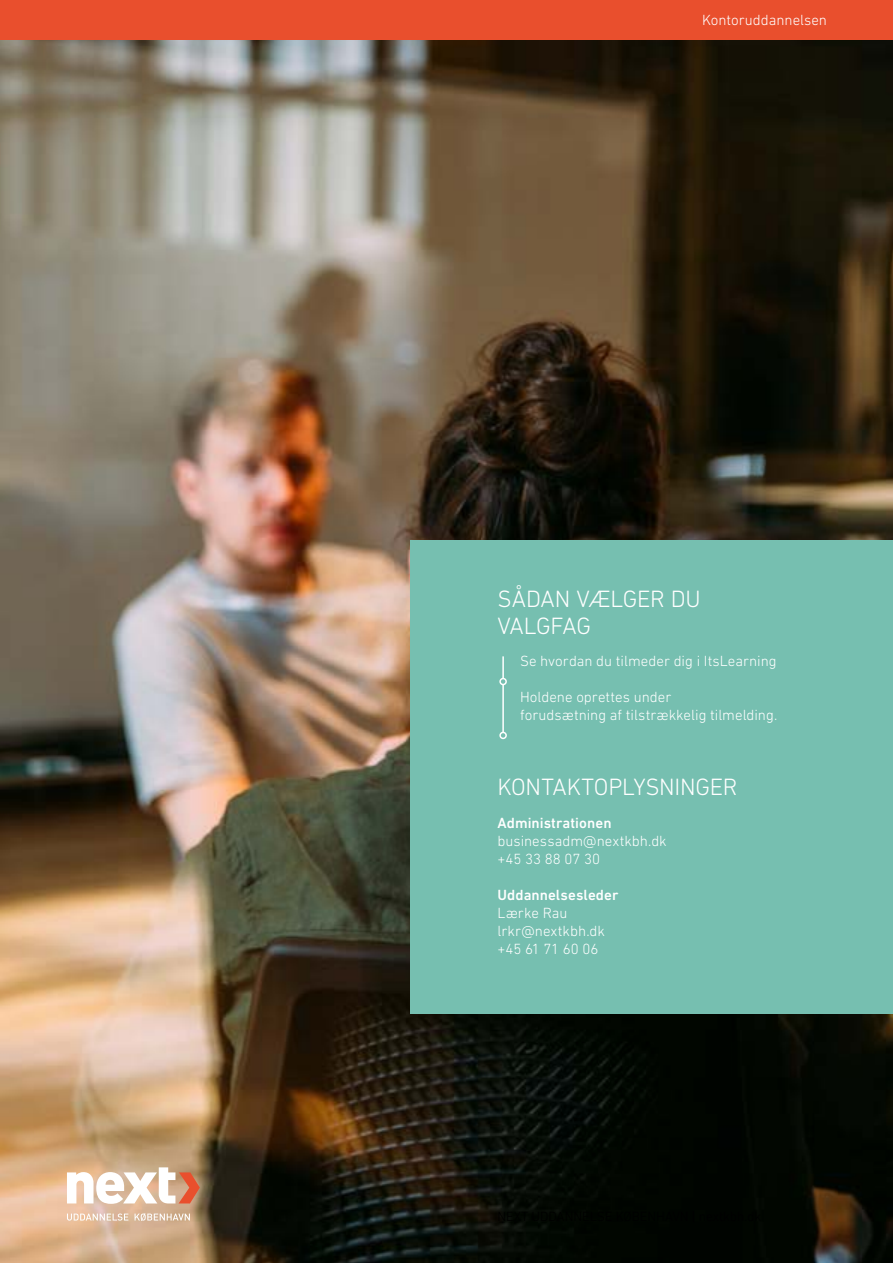
<style>
.page{position:relative;width:893px;height:1263px;background:#fff}
.page>*{position:absolute;margin:0;border:0;box-sizing:border-box;transform-origin:0 0}
.t1{font:300 24px/27px "DIN Next LT Pro";letter-spacing:-.01em;color:#fff}
.t2{font:300 15px/18px "DIN Next LT Pro";color:#fff}
.t3{font:500 15px "DIN Next LT Pro";letter-spacing:.005em;color:#fff}
</style>
<div class="page">
<img style="left:0;top:40px;width:893px;height:1223px">
<svg style="left:67px;top:1167px;width:133px;height:37px"></svg>
<svg style="left:67px;top:1213px;width:61px;height:7px"></svg>
<svg style="left:135px;top:1213px;width:55px;height:8px"></svg>
<div style="left:0;top:0;width:893px;height:40px;background:#e94f2d"></div>
<div style="left:410px;top:540px;width:483px;height:473px;background:#76bfb0"></div>
<hr style="left:502px;top:656px;width:2px;height:22px;background:#fff">
<div style="left:499px;top:678px;width:8px;height:7px;border:2px solid #fff;border-radius:50%"></div>
<hr style="left:502px;top:684px;width:2px;height:48px;background:#fff">
<div style="left:499px;top:732px;width:8px;height:7px;border:2px solid #fff;border-radius:50%"></div>
<p class="t2" style="left:702px;top:11px;width:127px">Kontoruddannelsen</p>
<h1 class="t1" style="left:497px;top:585px;width:205px">SÅDAN VÆLGER DU<br>VALGFAG</h1>
<p class="t2" style="left:520px;top:652px;width:258px">Se hvordan du tilmeder dig i ItsLearning</p>
<p class="t2" style="left:520px;top:688px;width:259px">Holdene oprettes under<br>forudsætning af tilstrækkelig tilmelding.</p>
<h1 class="t1" style="left:497px;top:773px;width:242px">KONTAKTOPLYSNINGER</h1>
<p class="t3" style="left:497px;top:814px;width:116px">Administrationen</p>
<p class="t2" style="left:497px;top:832px;width:171px">businessadm@nextkbh.dk +45 33 88 07 30</p>
<p class="t3" style="left:497px;top:886px;width:122px">Uddannelsesleder</p>
<p class="t2" style="left:497px;top:904px;width:109px">Lærke Rau lrkr@nextkbh.dk +45 61 71 60 06</p>
</div>
